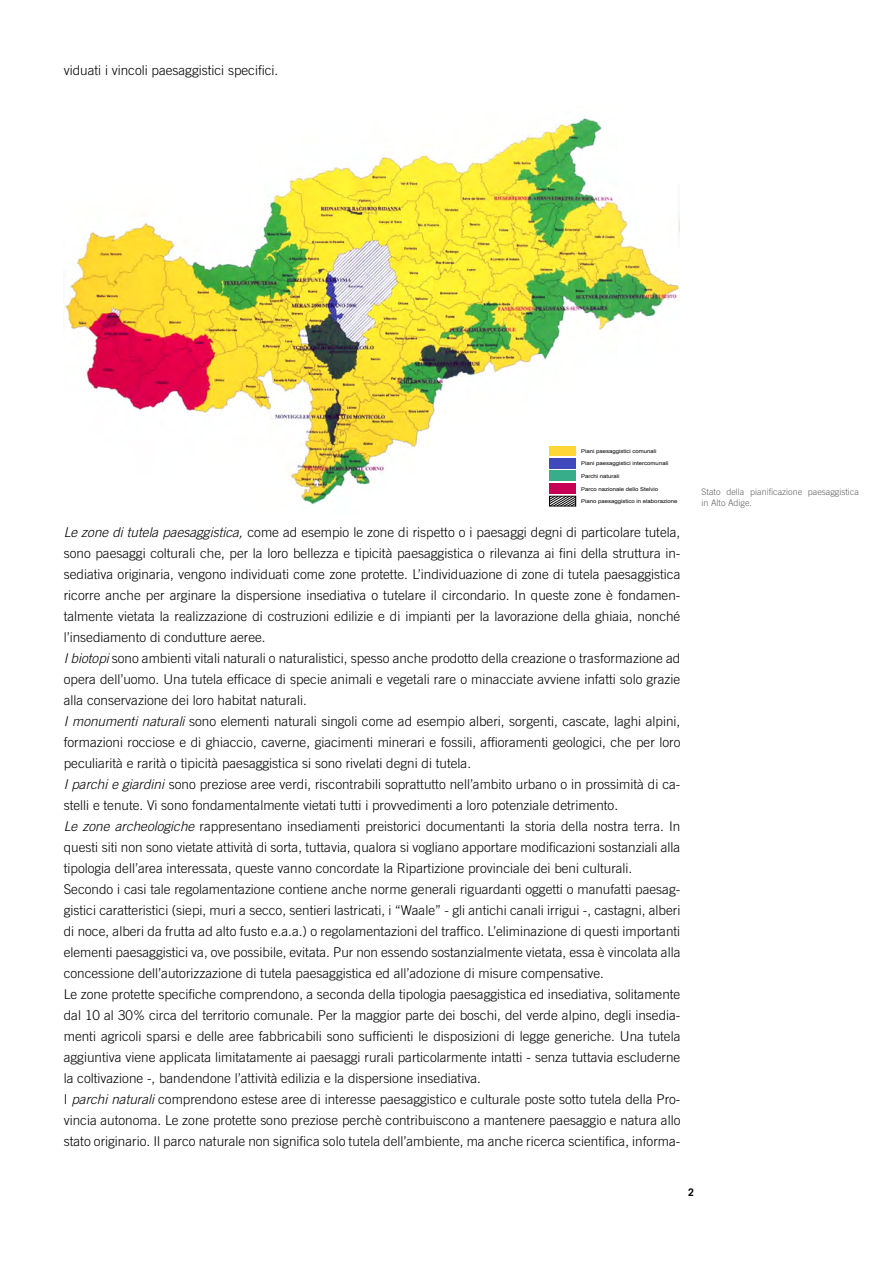
<style>
.page{position:relative;width:893px;height:1263px;background:#fff}
.page>*{position:absolute;margin:0;border:0;box-sizing:border-box;transform-origin:0 0}
.t1{font:300 13.5px/21px "Trade Gothic";color:#000}
.t2{font:700 10.5px "Trade Gothic";color:#000}
.t3{font:300 9px/10.5px "Trade Gothic";color:#636363}
.t4{font:5.25px "Arial";color:#000;scale:1.15 1}
.s1{font-style:italic}
</style>
<div class="page">
<img style="left:64px;top:118px;width:615px;height:389px">
<div style="left:549px;top:446px;width:27px;height:9px;background:#fed636"></div>
<div style="left:549px;top:458px;width:27px;height:10px;background:#4049bc"></div>
<div style="left:549px;top:471px;width:27px;height:10px;background:#38ad89"></div>
<div style="left:549px;top:483px;width:27px;height:10px;background:#c60055"></div>
<svg style="left:549px;top:496px;width:27px;height:10px"></svg>
<p class="t1" style="left:64px;top:60px;width:216px">viduati i vincoli paesaggistici specifici.</p>
<p class="t4" style="left:581px;top:447px;width:67px">Piani paesaggistici comunali</p>
<p class="t4" style="left:581px;top:460px;width:77px">Piani paesaggistici intercomunali</p>
<p class="t4" style="left:581px;top:473px;width:35px">Parchi naturali</p>
<p class="t4" style="left:581px;top:485px;width:69px">Parco nazionale dello Stelvio</p>
<p class="t4" style="left:581px;top:498px;width:85px">Piano paesaggistico in elaborazione</p>
<p class="t1" style="left:64px;top:522px;width:618px"><span class="s1">Le zone di tutela paesaggistica,</span> come ad esempio le zone di rispetto o i paesaggi degni di particolare tutela, sono paesaggi colturali che, per la loro bellezza e tipicità paesaggistica o rilevanza ai fini della struttura in&shy;sediativa originaria, vengono individuati come zone protette. L’individuazione di zone di tutela paesaggistica ricorre anche per arginare la dispersione insediativa o tutelare il circondario. In queste zone è fondamen&shy;talmente vietata la realizzazione di costruzioni edilizie e di impianti per la lavorazione della ghiaia, nonché l’insediamento di condutture aeree.<br><span class="s1">I biotopi</span> sono ambienti vitali naturali o naturalistici, spesso anche prodotto della creazione o trasformazione ad opera dell’uomo. Una tutela efficace di specie animali e vegetali rare o minacciate avviene infatti solo grazie alla conservazione dei loro habitat naturali.<br><span class="s1">I monumenti naturali</span> sono elementi naturali singoli come ad esempio alberi, sorgenti, cascate, laghi alpini, formazioni rocciose e di ghiaccio, caverne, giacimenti minerari e fossili, affioramenti geologici, che per loro peculiarità e rarità o tipicità paesaggistica si sono rivelati degni di tutela.<br><span class="s1">I parchi e giardini</span> sono preziose aree verdi, riscontrabili soprattutto nell’ambito urbano o in prossimità di ca&shy;stelli e tenute. Vi sono fondamentalmente vietati tutti i provvedimenti a loro potenziale detrimento.<br><span class="s1">Le zone archeologiche</span> rappresentano insediamenti preistorici documentanti la storia della nostra terra. In questi siti non sono vietate attività di sorta, tuttavia, qualora si vogliano apportare modificazioni sostanziali alla tipologia dell’area interessata, queste vanno concordate la Ripartizione provinciale dei beni culturali.<br>Secondo i casi tale regolamentazione contiene anche norme generali riguardanti oggetti o manufatti paesag&shy;gistici caratteristici (siepi, muri a secco, sentieri lastricati, i “Waale” - gli antichi canali irrigui -, castagni, alberi di noce, alberi da frutta ad alto fusto e.a.a.) o regolamentazioni del traffico. L’eliminazione di questi importanti elementi paesaggistici va, ove possibile, evitata. Pur non essendo sostanzialmente vietata, essa è vincolata alla concessione dell’autorizzazione di tutela paesaggistica ed all’adozione di misure compensative.<br>Le zone protette specifiche comprendono, a seconda della tipologia paesaggistica ed insediativa, solitamente dal 10 al 30% circa del territorio comunale. Per la maggior parte dei boschi, del verde alpino, degli insedia&shy;menti agricoli sparsi e delle aree fabbricabili sono sufficienti le disposizioni di legge generiche. Una tutela aggiuntiva viene applicata limitatamente ai paesaggi rurali particolarmente intatti - senza tuttavia escluderne la coltivazione -, bandendone l’attività edilizia e la dispersione insediativa.<br>I <span class="s1">parchi naturali</span> comprendono estese aree di interesse paesaggistico e culturale poste sotto tutela della Pro&shy;vincia autonoma. Le zone protette sono preziose perchè contribuiscono a mantenere paesaggio e natura allo stato originario. Il parco naturale non significa solo tutela dell’ambiente, ma anche ricerca scientifica, informa-</p>
<p class="t3" style="left:702px;top:486px;width:159px">Stato della pianificazione paesaggistica in Alto Adige.</p>
<p class="t2" style="left:688px;top:1186px;width:7px">2</p>
</div>
